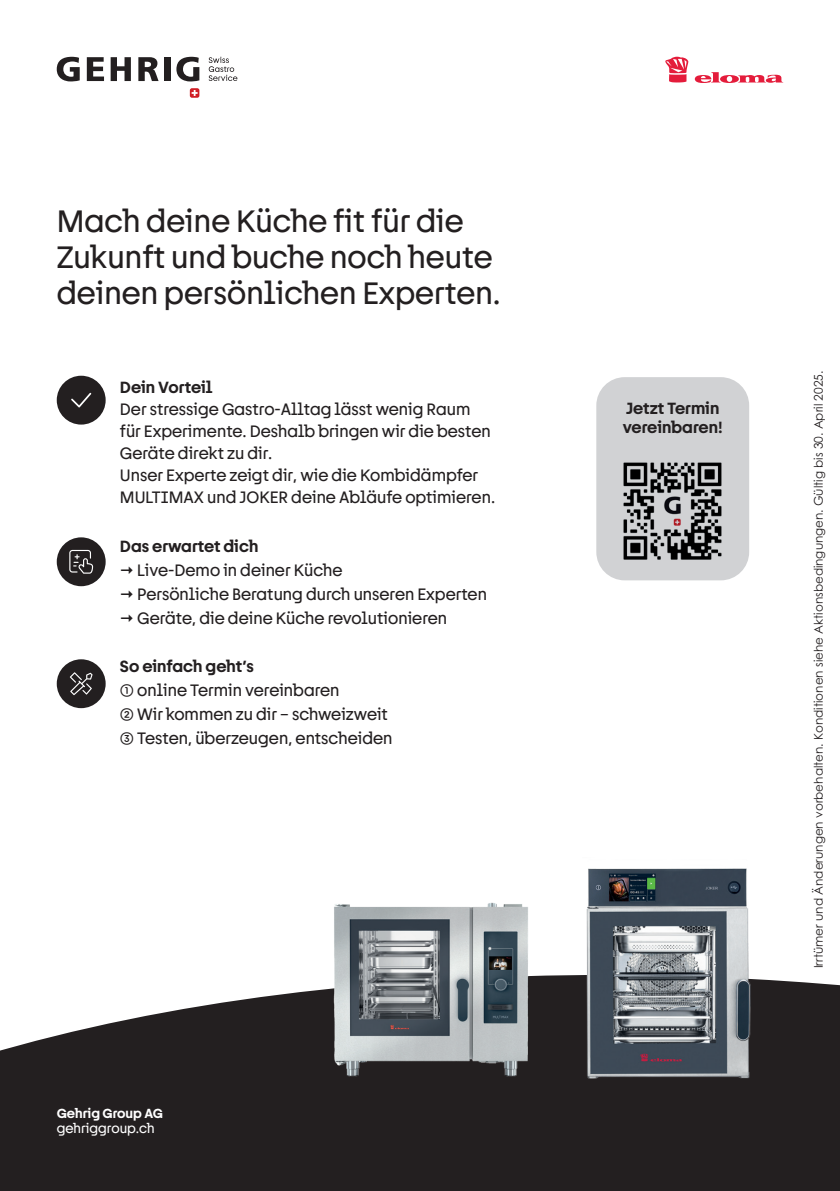
<style>
.page{position:relative;width:840px;height:1191px;background:#fff}
.page>*{position:absolute;margin:0;border:0;box-sizing:border-box;transform-origin:0 0}
.t1{font:30px/36px "F37 Hybrid";color:#231f20}
.t2{font:16px/22px "F37 Hybrid";color:#231f20}
.t3{font:600 16px/19.2px "F37 Hybrid";color:#231f20}
.t4{font:13px "F37 Hybrid";color:#fff}
.t5{font:600 13px "F37 Hybrid";color:#fff}
.t6{font:12px "Century Gothic Pro";color:#231f20}
</style>
<div class="page">
<svg style="left:0;top:975px;width:839px;height:216px;background:#393536"></svg>
<svg style="left:208px;top:57px;width:29px;height:24px"></svg>
<svg style="left:57px;top:57px;width:23px;height:24px"></svg>
<svg style="left:87px;top:57px;width:17px;height:24px"></svg>
<svg style="left:111px;top:57px;width:20px;height:24px"></svg>
<svg style="left:138px;top:57px;width:20px;height:24px"></svg>
<div style="left:164px;top:57px;width:6px;height:24px;background:#231f20"></div>
<svg style="left:176px;top:57px;width:23px;height:24px"></svg>
<div style="left:190px;top:88px;width:9px;height:10px;background:#d01e25;border-radius:2px"></div>
<svg style="left:191px;top:90px;width:6px;height:6px"></svg>
<img style="left:574px;top:868px;width:181px;height:228px">
<img style="left:323px;top:902px;width:217px;height:190px">
<div style="left:57px;top:537px;width:49px;height:49px;background:#231f20;border-radius:50%"></div>
<svg style="left:69px;top:550px;width:24px;height:23px"></svg>
<div style="left:57px;top:376px;width:49px;height:48px;background:#231f20;border-radius:50%"></div>
<svg style="left:71px;top:393px;width:20px;height:14px"></svg>
<div style="left:57px;top:659px;width:49px;height:49px;background:#231f20;border-radius:50%"></div>
<svg style="left:70px;top:672px;width:22px;height:23px"></svg>
<div style="left:596px;top:377px;width:152px;height:203px;background:#d1d2d4;border-radius:28px"></div>
<svg style="left:694px;top:72px;width:88px;height:11px"></svg>
<svg style="left:665px;top:57px;width:23px;height:26px"></svg>
<img style="left:623px;top:462px;width:99px;height:98px">
<h1 class="t1" style="left:57px;top:200px;width:445px">Mach deine Küche fit für die<br>Zukunft und buche noch heute deinen persönlichen Experten.</h1>
<p class="t3" style="left:120px;top:376px;width:94px">Dein Vorteil</p>
<p class="t2" style="left:120px;top:396px;width:376px">Der stressige Gastro-Alltag lässt wenig Raum für Experimente. Deshalb bringen wir die besten Geräte direkt zu dir.<br>Unser Experte zeigt dir, wie die Kombidämpfer MULTIMAX und JOKER deine Abläufe optimieren.</p>
<p class="t3" style="left:120px;top:535px;width:140px">Das erwartet dich</p>
<p class="t2" style="left:137px;top:557px;width:351px;line-height:24px">Live-Demo in deiner Küche<br>Persönliche Beratung durch unseren Experten<br>Geräte, die deine Küche revolutionieren</p>
<p class="t3" style="left:120px;top:655px;width:135px">So einfach geht’s</p>
<p class="t2" style="left:120px;top:677px;width:274px;line-height:24px">① online Termin vereinbaren<br>② Wir kommen zu dir – schweizweit<br>③ Testen, überzeugen, entscheiden</p>
<p class="t5" style="left:57px;top:1102px;width:108px">Gehrig Group AG</p>
<p class="t4" style="left:57px;top:1118px;width:99px">gehriggroup.ch</p>
<p class="t3" style="left:622px;top:397px;width:101px">Jetzt Termin vereinbaren!</p>
<p class="t6" style="left:810px;top:968px;width:599px;rotate:-90deg">Irrtümer und Änderungen vorbehalten. Konditionen siehe Aktionsbedingungen. Gültig bis 30. April 2025.</p>
</div>
